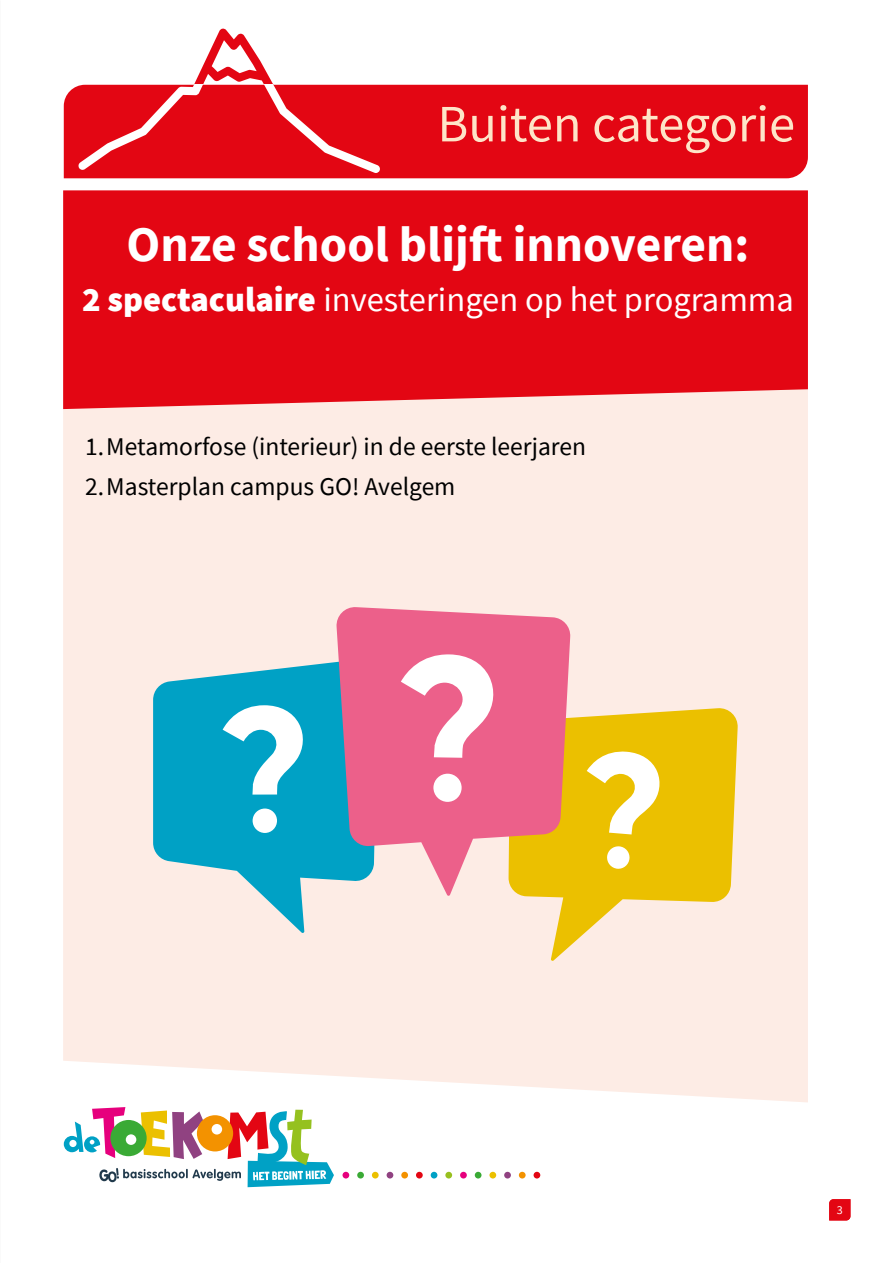
<style>
.page{position:relative;width:893px;height:1263px;background:#fff}
.page>*{position:absolute;margin:0;border:0;box-sizing:border-box;transform-origin:0 0}
.t1{font:52.5px "Source Sans Pro";color:#fee5c8}
.t2{font:700 49.5px "Source Sans Pro";color:#fff}
.t3{font:34.5px "Source Sans Pro";color:#fff}
.t4{font:25.5px/40.2px "Source Sans Pro";color:#000}
.t5{font:12px "Source Sans Pro";color:#fff}
.s1{font-weight:900}
</style>
<div class="page">
<div style="left:63px;top:409px;width:745px;height:693px;background:#fdece5"></div>
<svg style="left:829px;top:1199px;width:21px;height:21px"></svg>
<div style="left:64px;top:85px;width:744px;height:93px;background:#e30613"></div>
<svg style="left:78px;top:28px;width:302px;height:145px"></svg>
<div style="left:63px;top:190px;width:745px;height:219px;background:#e30613"></div>
<svg style="left:64px;top:1107px;width:270px;height:80px"></svg>
<div style="left:342px;top:1172px;width:7px;height:6px;background:#e6007d;border-radius:50%"></div>
<div style="left:357px;top:1172px;width:7px;height:6px;background:#3aaa35;border-radius:50%"></div>
<div style="left:372px;top:1172px;width:7px;height:6px;background:#ebc000;border-radius:50%"></div>
<svg style="left:387px;top:1172px;width:6px;height:6px"></svg>
<div style="left:401px;top:1172px;width:7px;height:6px;background:#f39200;border-radius:50%"></div>
<div style="left:416px;top:1172px;width:7px;height:6px;background:#e30613;border-radius:50%"></div>
<svg style="left:431px;top:1172px;width:6px;height:6px"></svg>
<div style="left:445px;top:1172px;width:7px;height:6px;background:#98c01f;border-radius:50%"></div>
<div style="left:460px;top:1172px;width:7px;height:6px;background:#e6007d;border-radius:50%"></div>
<svg style="left:475px;top:1172px;width:6px;height:6px"></svg>
<div style="left:489px;top:1172px;width:7px;height:6px;background:#ebc000;border-radius:50%"></div>
<div style="left:504px;top:1172px;width:7px;height:6px;background:#904281;border-radius:50%"></div>
<div style="left:519px;top:1172px;width:7px;height:6px;background:#f39200;border-radius:50%"></div>
<svg style="left:534px;top:1172px;width:6px;height:6px"></svg>
<svg style="left:153px;top:658px;width:225px;height:275px;fill:#00a1c5"></svg>
<svg style="left:508px;top:707px;width:230px;height:254px;fill:#ebc000"></svg>
<svg style="left:336px;top:606px;width:235px;height:290px;fill:#ec608a"></svg>
<svg style="left:607px;top:846px;width:23px;height:23px"></svg>
<svg style="left:587px;top:750px;width:75px;height:84px"></svg>
<div style="left:253px;top:808px;width:24px;height:25px;background:#fff;border-radius:50%"></div>
<svg style="left:223px;top:705px;width:82px;height:89px"></svg>
<div style="left:433px;top:773px;width:29px;height:29px;background:#fff;border-radius:50%"></div>
<svg style="left:401px;top:654px;width:95px;height:104px"></svg>
<h1 class="t1" style="left:437px;top:91px;width:359px">Buiten categorie</h1>
<h2 class="t2" style="left:127px;top:211px;width:624px">Onze school blijft innoveren:</h2>
<h3 class="t3" style="left:82px;top:278px;width:713px"><span class="s1">2 spectaculaire</span> investeringen op het programma</h3>
<p class="t4" style="left:85px;top:426px;width:502px">1.Metamorfose (interieur) in de eerste leerjaren<br>2.Masterplan campus GO! Avelgem</p>
<p class="t5" style="left:837px;top:1203px;width:7px">3</p>
</div>
